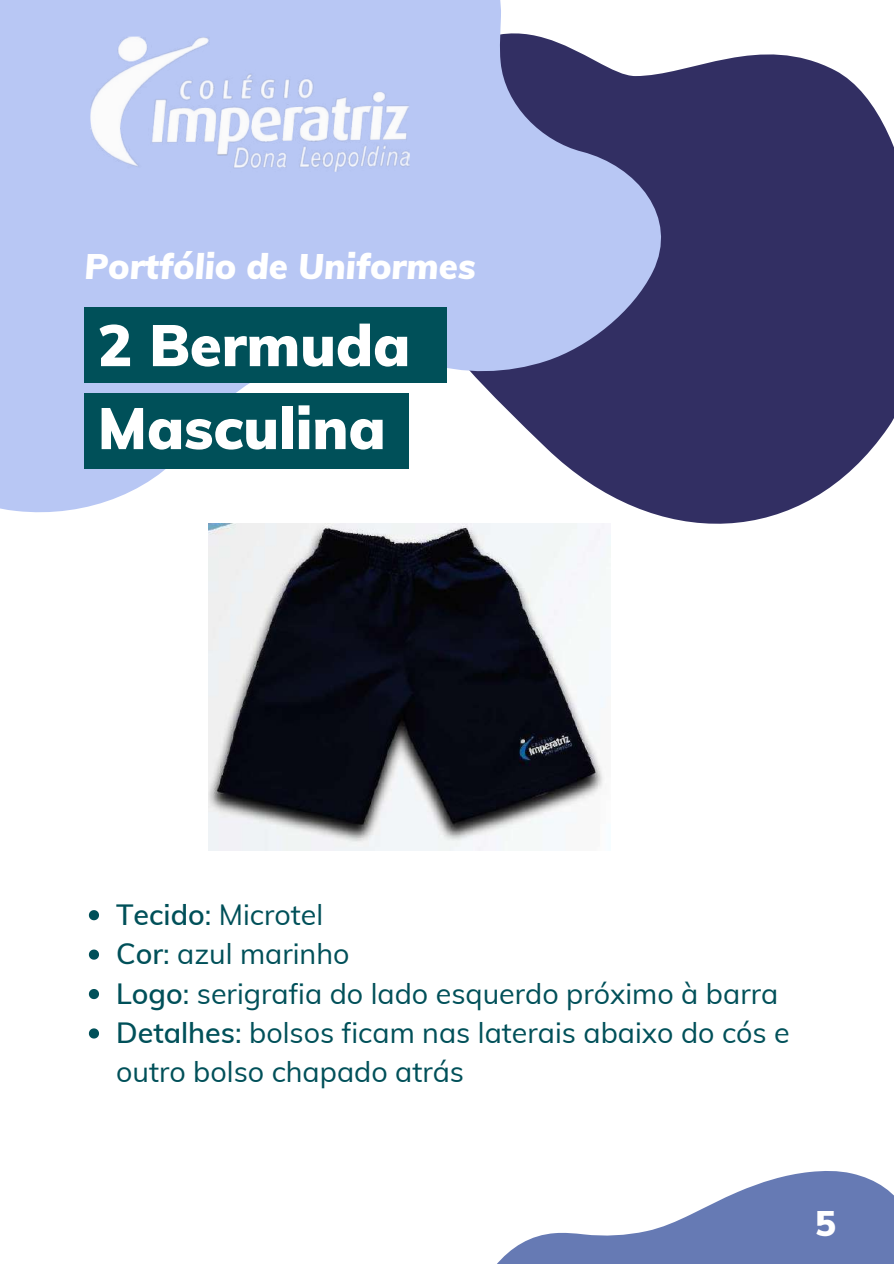
<style>
.page{position:relative;width:894px;height:1264px;background:#fff}
.page>*{position:absolute;margin:0;border:0;box-sizing:border-box;transform-origin:0 0}
.t1{font:900 57.75px/82.9px "Muli";color:#fff}
.t2{font:italic 900 34.8px "Muli";color:#fff}
.t3{font:900 34.8px "Muli";color:#fff}
.t4{font:28.65px/39.5px "Muli";color:#005059}
.s1{font-weight:600}
</style>
<div class="page">
<svg style="left:711px;top:54px;width:182px;height:470px;background:#454271"></svg>
<svg style="left:0;top:0;width:711px;height:566px;fill:#b8c7f4"></svg>
<div style="left:84px;top:393px;width:325px;height:75px;background:#005059"></div>
<div style="left:84px;top:307px;width:363px;height:76px;background:#005059"></div>
<svg style="left:498px;top:1171px;width:395px;height:92px;fill:#667ab4"></svg>
<img style="left:89px;top:33px;width:321px;height:141px">
<img style="left:208px;top:523px;width:402px;height:327px">
<svg style="left:89px;top:910px;width:10px;height:10px"></svg>
<svg style="left:89px;top:949px;width:10px;height:10px"></svg>
<svg style="left:89px;top:989px;width:10px;height:10px"></svg>
<svg style="left:89px;top:1028px;width:10px;height:10px"></svg>
<p class="t2" style="left:84px;top:244px;width:392px">Portfólio de Uniformes</p>
<h1 class="t1" style="left:98px;top:303px;width:314px">2 Bermuda<br>Masculina</h1>
<p class="t4" style="left:116px;top:894px;width:675px"><span class="s1">Tecido</span>: Microtel<br><span class="s1">Cor</span>: azul marinho<br><span class="s1">Logo</span>: serigrafia do lado esquerdo próximo à barra<br><span class="s1">Detalhes</span>: bolsos ficam nas laterais abaixo do cós e outro bolso chapado atrás</p>
<p class="t3" style="left:815px;top:1201px;width:22px">5</p>
</div>
